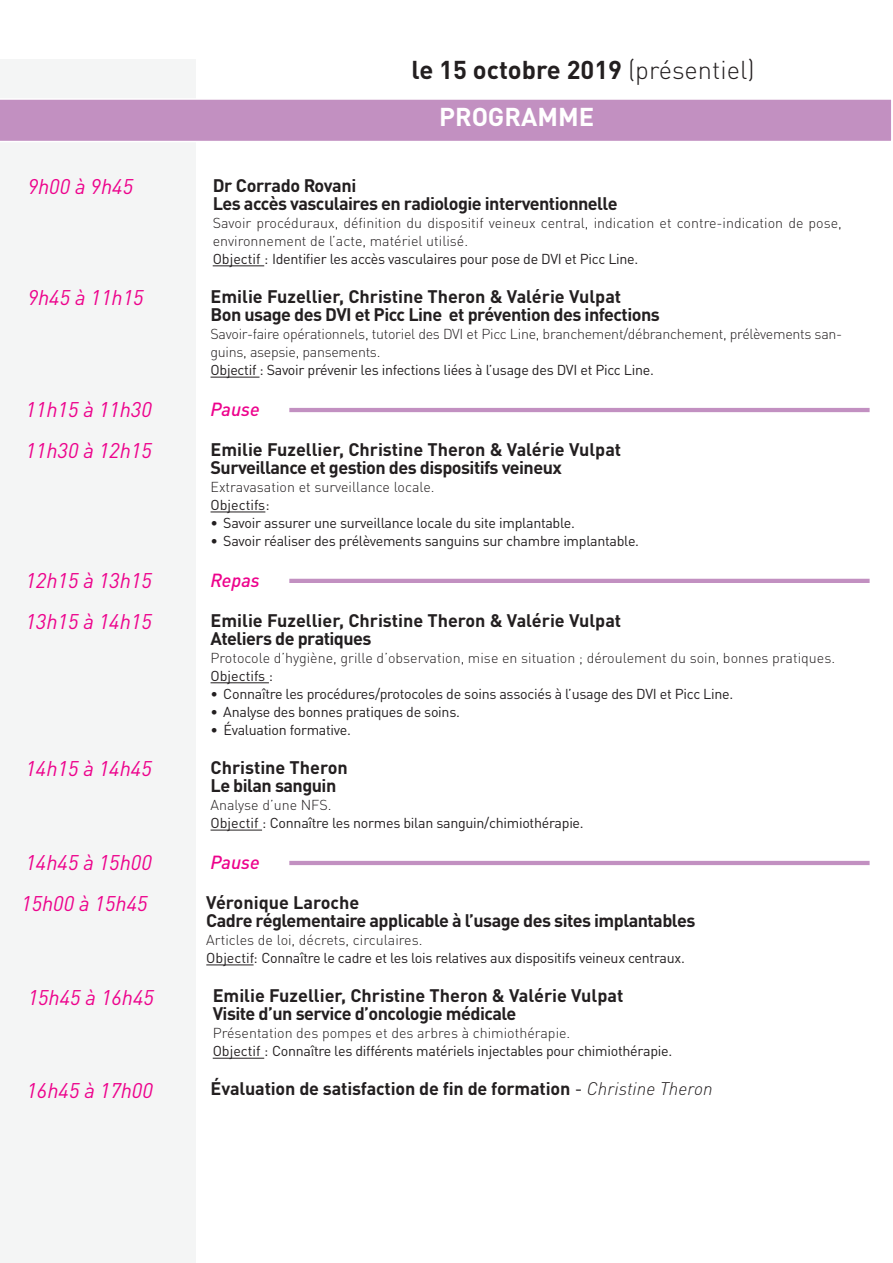
<style>
.page{position:relative;width:893px;height:1263px;background:#fff}
.page>*{position:absolute;margin:0;border:0;box-sizing:border-box;transform-origin:0 0}
.t1{font:700 25.5px "DINOT";color:#231f20}
.t2{font:700 25.5px "DINOT";color:#fff}
.t3{font:italic 21px "DINOT";color:#ed028c}
.t4{font:italic 500 18.75px "DINOT";color:#ed028c}
.t5{font:700 18px "DINOT";letter-spacing:-.03em;color:#231f20}
.t6{font:700 18px "DINOT";color:#231f20}
.t7{font:700 18px "DINOT";letter-spacing:-.01em;color:#231f20}
.t8{font:14.25px "DINOT";letter-spacing:-.02em;color:#231f20}
.t9{font:300 14.25px/18px "DINOT";color:#231f20}
.t10{font:300 14.25px/18px "DINOT";letter-spacing:-.02em;color:#231f20}
.t11{font:14.25px "DINOT";color:#231f20}
.s1{font-weight:300}
.s2{font-weight:400}
.s3{font-weight:300;font-style:italic}
</style>
<div class="page">
<div style="left:0;top:60px;width:196px;height:1203px;background:#f4f5f5"></div>
<hr style="left:211px;top:377px;width:48px;height:1px;background:#231f20">
<hr style="left:289px;top:408px;width:581px;height:4px;background:#c290c1">
<hr style="left:289px;top:579px;width:581px;height:4px;background:#c290c1">
<hr style="left:289px;top:861px;width:581px;height:4px;background:#c290c1">
<hr style="left:211px;top:512px;width:54px;height:1px;background:#231f20">
<hr style="left:211px;top:682px;width:58px;height:1px;background:#231f20">
<hr style="left:211px;top:830px;width:51px;height:1px;background:#231f20">
<hr style="left:206px;top:964px;width:48px;height:1px;background:#231f20">
<hr style="left:213px;top:265px;width:51px;height:1px;background:#231f20">
<div style="left:0;top:99px;width:891px;height:43px;background:#c290c1"></div>
<hr style="left:213px;top:1058px;width:51px;height:1px;background:#231f20">
<p class="t1" style="left:411px;top:53px;width:345px">le 15 octobre 2019 <span class="s1">(présentiel)</span></p>
<p class="t2" style="left:439px;top:100px;width:156px">PROGRAMME</p>
<p class="t3" style="left:28px;top:174px;width:107px">9h00 à 9h45</p>
<p class="t5" style="left:213px;top:174px;width:145px">Dr Corrado Rovani</p>
<p class="t5" style="left:213px;top:192px;width:406px">Les accès vasculaires en radiologie interventionnelle</p>
<p class="t9" style="left:213px;top:214px;width:631px">Savoir procéduraux, définition du dispositif veineux central, indication et contre-indication de pose, environnement de l’acte, matériel utilisé.</p>
<p class="t8" style="left:213px;top:250px;width:427px">Objectif : Identifier les accès vasculaires pour pose de DVI et Picc Line.</p>
<p class="t3" style="left:28px;top:285px;width:117px">9h45 à 11h15</p>
<p class="t6" style="left:211px;top:285px;width:412px">Emilie Fuzellier, Christine Theron &amp; Valérie Vulpat</p>
<p class="t5" style="left:211px;top:303px;width:451px">Bon usage des DVI et Picc Line et prévention des infections</p>
<p class="t10" style="left:211px;top:325px;width:633px">Savoir-faire opérationnels, tutoriel des DVI et Picc Line, branchement/débranchement, prélèvements san&shy;guins, asepsie, pansements.</p>
<p class="t8" style="left:211px;top:361px;width:445px">Objectif : Savoir prévenir les infections liées à l’usage des DVI et Picc Line.</p>
<p class="t3" style="left:26px;top:396px;width:128px">11h15 à 11h30</p>
<p class="t4" style="left:211px;top:397px;width:51px">Pause</p>
<p class="t3" style="left:26px;top:438px;width:128px">11h30 à 12h15</p>
<p class="t6" style="left:211px;top:438px;width:412px">Emilie Fuzellier, Christine Theron &amp; Valérie Vulpat</p>
<p class="t5" style="left:211px;top:456px;width:353px">Surveillance et gestion des dispositifs veineux</p>
<p class="t9" style="left:211px;top:478px;width:226px">Extravasation et surveillance locale.</p>
<p class="t11" style="left:211px;top:496px;width:61px">Objectifs:</p>
<p class="t8" style="left:211px;top:514px;width:366px">• Savoir assurer une surveillance locale du site implantable.</p>
<p class="t8" style="left:211px;top:532px;width:430px">• Savoir réaliser des prélèvements sanguins sur chambre implantable.</p>
<p class="t3" style="left:26px;top:567px;width:128px">12h15 à 13h15</p>
<p class="t4" style="left:211px;top:568px;width:51px">Repas</p>
<p class="t3" style="left:26px;top:608px;width:128px">13h15 à 14h15</p>
<p class="t6" style="left:211px;top:608px;width:412px">Emilie Fuzellier, Christine Theron &amp; Valérie Vulpat</p>
<p class="t5" style="left:211px;top:626px;width:163px">Ateliers de pratiques</p>
<p class="t9" style="left:211px;top:648px;width:626px">Protocole d’hygiène, grille d’observation, mise en situation ; déroulement du soin, bonnes pratiques.</p>
<p class="t11" style="left:211px;top:667px;width:64px">Objectifs :</p>
<p class="t8" style="left:211px;top:685px;width:524px">• Connaître les procédures/protocoles de soins associés à l’usage des DVI et Picc Line.</p>
<p class="t8" style="left:211px;top:703px;width:251px">• Analyse des bonnes pratiques de soins.</p>
<p class="t8" style="left:211px;top:721px;width:142px">• Évaluation formative.</p>
<p class="t3" style="left:26px;top:756px;width:128px">14h15 à 14h45</p>
<p class="t6" style="left:211px;top:756px;width:139px">Christine Theron</p>
<p class="t5" style="left:211px;top:774px;width:127px">Le bilan sanguin</p>
<p class="t9" style="left:211px;top:796px;width:122px">Analyse d’une NFS.</p>
<p class="t8" style="left:211px;top:814px;width:375px">Objectif : Connaître les normes bilan sanguin/chimiothérapie.</p>
<p class="t3" style="left:26px;top:849px;width:128px">14h45 à 15h00</p>
<p class="t4" style="left:211px;top:850px;width:51px">Pause</p>
<p class="t3" style="left:21px;top:891px;width:128px">15h00 à 15h45</p>
<p class="t6" style="left:206px;top:891px;width:155px">Véronique Laroche</p>
<p class="t5" style="left:206px;top:909px;width:491px">Cadre réglementaire applicable à l’usage des sites implantables</p>
<p class="t9" style="left:206px;top:931px;width:218px">Articles de loi, décrets, circulaires.</p>
<p class="t8" style="left:206px;top:949px;width:480px">Objectif: Connaître le cadre et les lois relatives aux dispositifs veineux centraux.</p>
<p class="t3" style="left:28px;top:984px;width:128px">15h45 à 16h45</p>
<p class="t6" style="left:213px;top:984px;width:412px">Emilie Fuzellier, Christine Theron &amp; Valérie Vulpat</p>
<p class="t5" style="left:213px;top:1002px;width:305px">Visite d’un service d’oncologie médicale</p>
<p class="t9" style="left:213px;top:1024px;width:359px">Présentation des pompes et des arbres à chimiothérapie.</p>
<p class="t8" style="left:213px;top:1042px;width:461px">Objectif : Connaître les différents matériels injectables pour chimiothérapie.</p>
<p class="t3" style="left:27px;top:1077px;width:128px">16h45 à 17h00</p>
<p class="t7" style="left:211px;top:1077px;width:503px">Évaluation de satisfaction de fin de formation <span class="s2">-</span> <span class="s3">Christine Theron</span></p>
</div>
